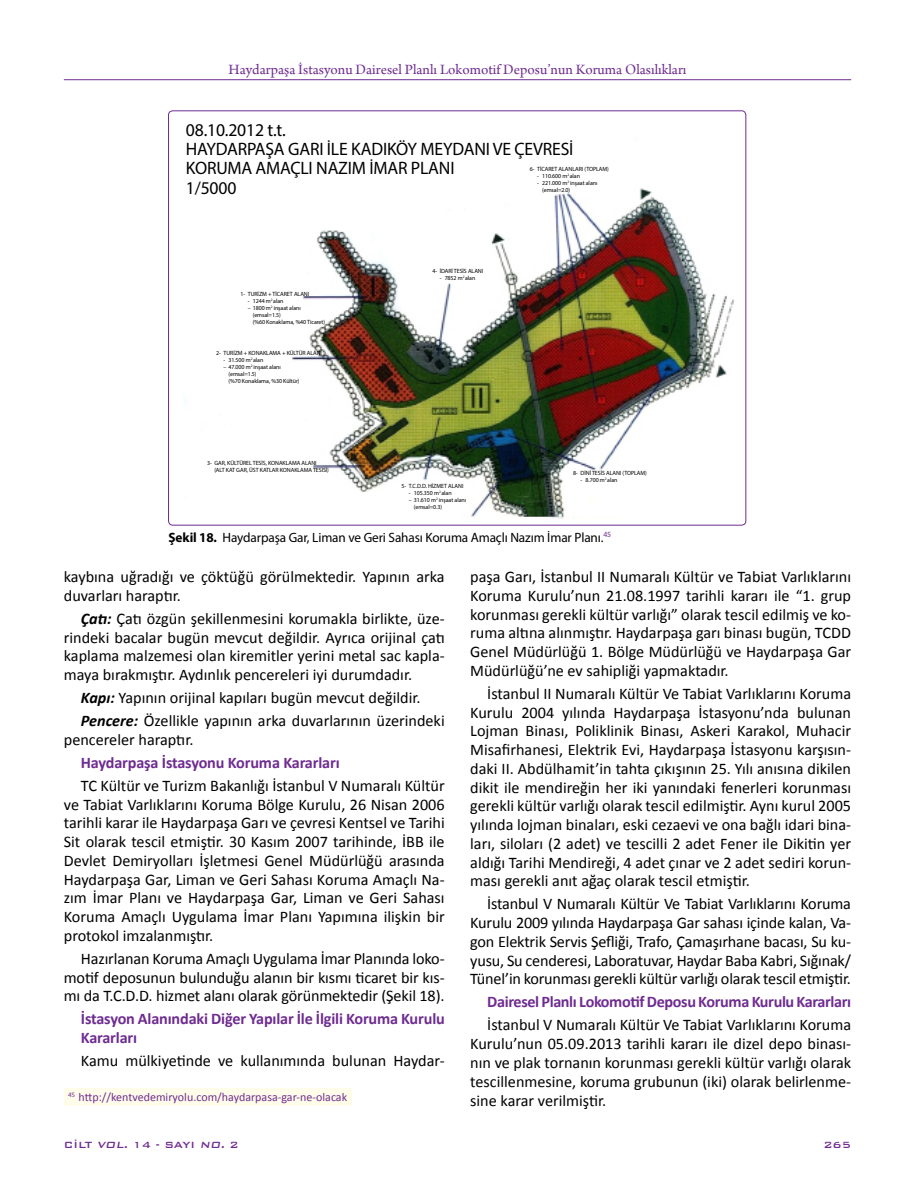
<style>
.page{position:relative;width:915px;height:1191px;background:#fff}
.page>*{position:absolute;margin:0;border:0;box-sizing:border-box;transform-origin:0 0}
.t1{font:18px/19.2px "Myriad Pro";letter-spacing:-.01em;color:#000}
.t2{font:16.2px/18.8px "Calibri";color:#000;text-align:justify}
.t3{font:700 16.2px/18.8px "Calibri";letter-spacing:-.01em;color:#6f2c91}
.t4{font:15px "Arno Pro";color:#6f2c91}
.t5{font:13.5px "Myriad Pro";letter-spacing:-.01em;color:#000}
.t6{font:12px "Calibri";color:#6f2c91}
.t7{font:500 12px "Bank Gothic BT";color:#6f2c91}
.t8{font:6px/6.9px "Myriad Pro";letter-spacing:-.01em;color:#000}
.s1{font-weight:700}
.s2{font-weight:700;font-style:italic}
.s3{font-style:italic}
</style>
<div class="page">
<img style="left:292px;top:188px;width:442px;height:331px">
<div style="left:64px;top:1088px;width:287px;height:17px;background:#fffde9"></div>
<hr style="left:64px;top:79px;width:786px;height:1px;background:#6f2c91">
<p class="t4" style="left:228px;top:61px;width:459px">Haydarpaşa İstasyonu Dairesel Planlı Lokomotif Deposu’nun Koruma Olasılıkları</p>
<p class="t1" style="left:186px;top:120px;width:389px">08.10.2012 t.t.<br>HAYDARPAŞA GARI İLE KADIKÖY MEYDANI VE ÇEVRESİ<br>KORUMA AMAÇLI NAZIM İMAR PLANI<br>1/5000</p>
<p class="t8" style="left:529px;top:166px;width:81px">6- TİCARET ALANLARI (TOPLAM)</p>
<p class="t8" style="left:537px;top:173px;width:44px">- 110.600 m<sup>2</sup> alan</p>
<p class="t8" style="left:542px;top:180px;width:57px;text-indent:-5px">- 221.000 m<sup>2</sup> inşaat alanı (emsal=2.0)</p>
<p class="t8" style="left:240px;top:291px;width:70px">1- TURİZM + TİCARET ALANI</p>
<p class="t8" style="left:248px;top:297px;width:37px">- 1244 m<sup>2</sup> alan</p>
<p class="t8" style="left:253px;top:304px;width:74px;text-indent:-5px">– 1800 m<sup>2</sup> inşaat alanı (emsal=1.5)<br>(%60 Konaklama, %40 Ticaret)</p>
<p class="t8" style="left:216px;top:350px;width:107px">2- TURİZM + KONAKLAMA + KÜLTÜR ALANI</p>
<p class="t8" style="left:223px;top:357px;width:41px">- 31.500 m<sup>2</sup> alan</p>
<p class="t8" style="left:228px;top:364px;width:73px;text-indent:-5px">– 47.000 m<sup>2</sup> inşaat alanı (emsal=1.5)<br>(%70 Konaklama, %30 Kültür)</p>
<p class="t8" style="left:214px;top:459px;width:116px;text-indent:-7px">3- GAR, KÜLTÜREL TESİS, KONAKLAMA ALANI<br>(ALT KAT GAR, ÜST KATLAR KONAKLAMA TESİSİ)</p>
<p class="t8" style="left:432px;top:268px;width:52px">4- İDARİ TESİS ALANI</p>
<p class="t8" style="left:439px;top:274px;width:37px">- 7852 m<sup>2</sup> alan</p>
<p class="t8" style="left:401px;top:482px;width:63px">5- T.C.D.D. HİZMET ALANI</p>
<p class="t8" style="left:409px;top:489px;width:44px">- 105.350 m<sup>2</sup> alan</p>
<p class="t8" style="left:413px;top:496px;width:54px;text-indent:-5px">– 31.610 m<sup>2</sup> inşaat alanı (emsal=0.3)</p>
<p class="t8" style="left:573px;top:469px;width:75px">8- DİNİ TESİS ALANI (TOPLAM)</p>
<p class="t8" style="left:580px;top:476px;width:38px">- 8.700 m<sup>2</sup> alan</p>
<p class="t5" style="left:168px;top:528px;width:444px"><span class="s1">Şekil 18.</span> Haydarpaşa Gar, Liman ve Geri Sahası Koruma Amaçlı Nazım İmar Planı.<sup>45</sup></p>
<p class="t2" style="left:470px;top:567px;width:382px">paşa Garı, İstanbul II Numaralı Kültür ve Tabiat Varlıklarını Koruma Kurulu’nun 21.08.1997 tarihli kararı ile “1. grup korunması gerekli kültür varlığı” olarak tescil edilmiş ve ko&shy;ruma altına alınmıştır. Haydarpaşa garı binası bugün, TCDD Genel Müdürlüğü 1. Bölge Müdürlüğü ve Haydarpaşa Gar Müdürlüğü’ne ev sahipliği yapmaktadır.</p>
<p class="t2" style="left:470px;top:684px;width:382px;text-indent:17px">İstanbul II Numaralı Kültür Ve Tabiat Varlıklarını Koruma Kurulu 2004 yılında Haydarpaşa İstasyonu’nda bulunan Lojman Binası, Poliklinik Binası, Askeri Karakol, Muhacir Misafirhanesi, Elektrik Evi, Haydarpaşa İstasyonu karşısın&shy;daki II. Abdülhamit’in tahta çıkışının 25. Yılı anısına dikilen dikit ile mendireğin her iki yanındaki fenerleri korunması gerekli kültür varlığı olarak tescil edilmiştir. Aynı kurul 2005 yılında lojman binaları, eski cezaevi ve ona bağlı idari bina&shy;ları, siloları (2 adet) ve tescilli 2 adet Fener ile Dikitin yer aldığı Tarihi Mendireği, 4 adet çınar ve 2 adet sediri korun&shy;ması gerekli anıt ağaç olarak tescil etmiştir.</p>
<p class="t2" style="left:470px;top:894px;width:382px;text-indent:17px">İstanbul V Numaralı Kültür Ve Tabiat Varlıklarını Koruma Kurulu 2009 yılında Haydarpaşa Gar sahası içinde kalan, Va&shy;gon Elektrik Servis Şefliği, Trafo, Çamaşırhane bacası, Su ku&shy;yusu, Su cenderesi, Laboratuvar, Haydar Baba Kabri, Sığınak/ Tünel’in korunması gerekli kültür varlığı olarak tescil etmiştir.</p>
<p class="t3" style="left:487px;top:992px;width:365px">Dairesel Planlı Lokomotif Deposu Koruma Kurulu Kararları</p>
<p class="t2" style="left:470px;top:1015px;width:382px;text-indent:17px">İstanbul V Numaralı Kültür Ve Tabiat Varlıklarını Koruma Kurulu’nun 05.09.2013 tarihli kararı ile dizel depo binası&shy;nın ve plak tornanın korunması gerekli kültür varlığı olarak tescillenmesine, koruma grubunun (iki) olarak belirlenme&shy;sine karar verilmiştir.</p>
<p class="t2" style="left:64px;top:567px;width:382px">kaybına uğradığı ve çöktüğü görülmektedir. Yapının arka duvarları haraptır.</p>
<p class="t2" style="left:64px;top:609px;width:382px;text-indent:17px"><span class="s2">Çatı:</span> Çatı özgün şekillenmesini korumakla birlikte, üze&shy;rindeki bacalar bugün mevcut değildir. Ayrıca orijinal çatı kaplama malzemesi olan kiremitler yerini metal sac kapla&shy;maya bırakmıştır. Aydınlık pencereleri iyi durumdadır.</p>
<p class="t2" style="left:81px;top:686px;width:365px;line-height:23px"><span class="s2">Kapı:</span> Yapının orijinal kapıları bugün mevcut değildir.<br><span class="s2">Pencere:</span> Özellikle yapının arka duvarlarının üzerindeki</p>
<p class="t2" style="left:64px;top:730px;width:131px">pencereler haraptır.</p>
<p class="t3" style="left:81px;top:753px;width:260px">Haydarpaşa İstasyonu Koruma Kararları</p>
<p class="t2" style="left:64px;top:776px;width:382px;text-indent:17px">TC Kültür ve Turizm Bakanlığı İstanbul V Numaralı Kültür ve Tabiat Varlıklarını Koruma Bölge Kurulu, 26 Nisan 2006 tarihli karar ile Haydarpaşa Garı ve çevresi Kentsel ve Tarihi Sit olarak tescil etmiştir. 30 Kasım 2007 tarihinde, İBB ile Devlet Demiryolları İşletmesi Genel Müdürlüğü arasında Haydarpaşa Gar, Liman ve Geri Sahası Koruma Amaçlı Na&shy;zım İmar Planı ve Haydarpaşa Gar, Liman ve Geri Sahası Koruma Amaçlı Uygulama İmar Planı Yapımına ilişkin bir protokol imzalanmıştır.</p>
<p class="t2" style="left:64px;top:949px;width:382px;text-indent:17px">Hazırlanan Koruma Amaçlı Uygulama İmar Planında loko&shy;motif deposunun bulunduğu alanın bir kısmı ticaret bir kıs&shy;mı da T.C.D.D. hizmet alanı olarak görünmektedir (Şekil 18).</p>
<p class="t3" style="left:81px;top:1009px;width:365px">İstasyon Alanındaki Diğer Yapılar İle İlgili Koruma Kurulu<br>Kararları</p>
<p class="t2" style="left:81px;top:1051px;width:365px">Kamu mülkiyetinde ve kullanımında bulunan Haydar-</p>
<p class="t6" style="left:68px;top:1089px;width:280px"><sup>45</sup> http://kentvedemiryolu.com/haydarpasa-gar-ne-olacak</p>
<p class="t7" style="left:64px;top:1138px;width:176px">CİLT <span class="s3">VOL.</span> 14 - SAYI <span class="s3">NO.</span> 2</p>
<p class="t7" style="left:823px;top:1138px;width:29px">265</p>
</div>
